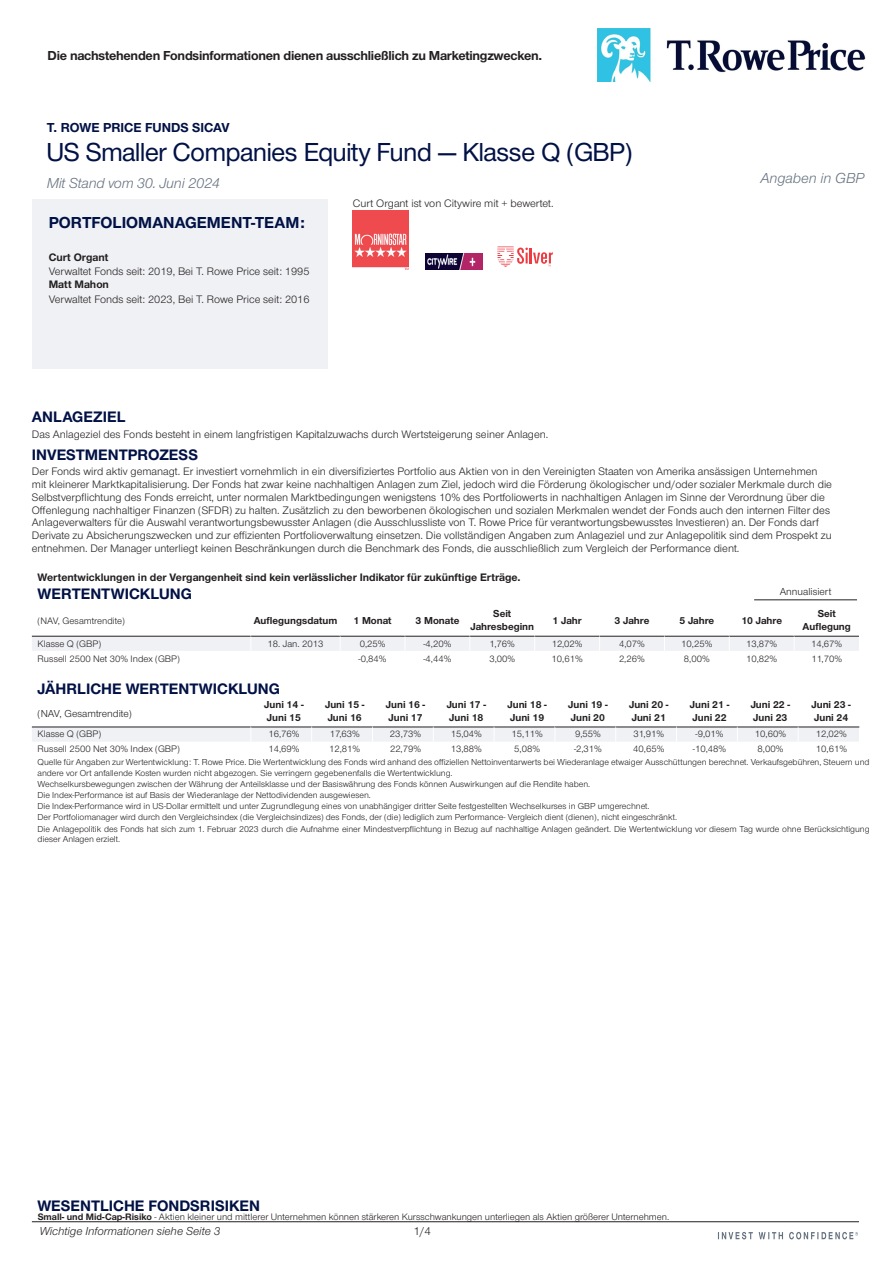
<style>
.page{position:relative;width:893px;height:1263px;background:#fff}
.page>*{position:absolute;margin:0;border:0;box-sizing:border-box;transform-origin:0 0}
.t1{font:500 27px "Nimbus San Nov D";letter-spacing:-.005em;color:#001145}
.t2{font:700 16.5px "Nimbus San Nov";color:#001145}
.t3{font:700 15.75px "Nimbus San Nov";color:#001145}
.t4{font:italic 15px "Nimbus San Nov";letter-spacing:-.015em;color:#65717f}
.t5{font:700 13.5px "Nimbus San Nov";letter-spacing:-.015em;color:#231f20}
.t6{font:700 13.5px "Nimbus San Nov";color:#001145}
.t7{font:italic 12px "Nimbus San Nov";color:#231f20}
.t8{font:12px "Nimbus San Nov";color:#231f20}
.t9{font:11.25px/12.8px "Nimbus San Nov";color:#231f20}
.t10{font:700 11.25px "Nimbus San Nov";color:#231f20}
.t11{font:700 10.5px/12.6px "Nimbus San Nov";color:#231f20}
.t12{font:10.5px "Nimbus San Nov";color:#231f20}
.t13{font:9.75px "Nimbus San Nov";color:#231f20}
.t14{font:9px/10.9px "Nimbus San Nov";color:#231f20}
.s1{font-weight:700}
</style>
<div class="page">
<div style="left:32px;top:200px;width:295px;height:169px;background:#eff1f4"></div>
<svg style="left:353px;top:210px;width:200px;height:60px"></svg>
<svg style="left:32px;top:599px;width:828px;height:142px"></svg>
<hr style="left:32px;top:1221px;width:827px;height:1px;background:#231f20">
<svg style="left:718px;top:1232px;width:140px;height:7px"></svg>
<img style="left:597px;top:28px;width:269px;height:53px">
<p class="t5" style="left:48px;top:48px;width:496px">Die nachstehenden Fondsinformationen dienen ausschließlich zu Marketingzwecken.</p>
<p class="t6" style="left:47px;top:120px;width:184px">T. ROWE PRICE FUNDS SICAV</p>
<h1 class="t1" style="left:47px;top:136px;width:587px">US Smaller Companies Equity Fund — Klasse Q (GBP)</h1>
<h3 class="t4" style="left:47px;top:174px;width:175px">Mit Stand vom 30. Juni 2024</h3>
<h2 class="t2" style="left:49px;top:213px;width:258px">PORTFOLIOMANAGEMENT-TEAM:</h2>
<p class="t10" style="left:49px;top:251px;width:61px">Curt Organt</p>
<p class="t9" style="left:49px;top:265px;width:262px">Verwaltet Fonds seit: 2019, Bei T. Rowe Price seit: 1995</p>
<p class="t10" style="left:49px;top:278px;width:62px">Matt Mahon</p>
<p class="t9" style="left:49px;top:293px;width:262px">Verwaltet Fonds seit: 2023, Bei T. Rowe Price seit: 2016</p>
<p class="t9" style="left:353px;top:197px;width:202px">Curt Organt ist von Citywire mit + bewertet.</p>
<h3 class="t4" style="left:760px;top:170px;width:106px">Angaben in GBP</h3>
<h3 class="t3" style="left:32px;top:407px;width:95px">ANLAGEZIEL</h3>
<p class="t9" style="left:32px;top:428px;width:518px">Das Anlageziel des Fonds besteht in einem langfristigen Kapitalzuwachs durch Wertsteigerung seiner Anlagen.</p>
<h3 class="t3" style="left:32px;top:445px;width:168px">INVESTMENTPROZESS</h3>
<p class="t9" style="left:32px;top:465px;width:802px">Der Fonds wird aktiv gemanagt. Er investiert vornehmlich in ein diversifiziertes Portfolio aus Aktien von in den Vereinigten Staaten von Amerika ansässigen Unternehmen mit kleinerer Marktkapitalisierung. Der Fonds hat zwar keine nachhaltigen Anlagen zum Ziel, jedoch wird die Förderung ökologischer und/oder sozialer Merkmale durch die Selbstverpflichtung des Fonds erreicht, unter normalen Marktbedingungen wenigstens 10% des Portfoliowerts in nachhaltigen Anlagen im Sinne der Verordnung über die Offenlegung nachhaltiger Finanzen (SFDR) zu halten. Zusätzlich zu den beworbenen ökologischen und sozialen Merkmalen wendet der Fonds auch den internen Filter des Anlageverwalters für die Auswahl verantwortungsbewusster Anlagen (die Ausschlussliste von T. Rowe Price für verantwortungsbewusstes Investieren) an. Der Fonds darf Derivate zu Absicherungszwecken und zur effizienten Portfolioverwaltung einsetzen. Die vollständigen Angaben zum Anlageziel und zur Anlagepolitik sind dem Prospekt zu entnehmen. Der Manager unterliegt keinen Beschränkungen durch die Benchmark des Fonds, die ausschließlich zum Vergleich der Performance dient.</p>
<p class="t10" style="left:38px;top:571px;width:485px">Wertentwicklungen in der Vergangenheit sind kein verlässlicher Indikator für zukünftige Erträge.</p>
<h3 class="t3" style="left:38px;top:585px;width:156px">WERTENTWICKLUNG</h3>
<p class="t12" style="left:780px;top:586px;width:53px">Annualisiert</p>
<p class="t13" style="left:38px;top:616px;width:89px">(NAV, Gesamtrendite)</p>
<p class="t11" style="left:254px;top:614px;width:85px">Auflegungsdatum</p>
<p class="t11" style="left:353px;top:614px;width:40px">1 Monat</p>
<p class="t11" style="left:416px;top:614px;width:45px">3 Monate</p>
<p class="t11" style="left:470px;top:607px;width:65px;text-align:center">Seit<br>Jahresbeginn</p>
<p class="t11" style="left:553px;top:614px;width:31px">1 Jahr</p>
<p class="t11" style="left:615px;top:614px;width:36px">3 Jahre</p>
<p class="t11" style="left:679px;top:614px;width:36px">5 Jahre</p>
<p class="t11" style="left:741px;top:614px;width:42px">10 Jahre</p>
<p class="t11" style="left:803px;top:607px;width:50px;text-align:center">Seit<br>Auflegung</p>
<p class="t13" style="left:38px;top:638px;width:65px">Klasse Q (GBP)</p>
<p class="t13" style="left:268px;top:638px;width:57px">18. Jan. 2013</p>
<p class="t13" style="left:360px;top:638px;width:27px">0,25%</p>
<p class="t13" style="left:423px;top:638px;width:29px">-4,20%</p>
<p class="t13" style="left:490px;top:638px;width:27px">1,76%</p>
<p class="t13" style="left:552px;top:638px;width:32px">12,02%</p>
<p class="t13" style="left:619px;top:638px;width:27px">4,07%</p>
<p class="t13" style="left:681px;top:638px;width:33px">10,25%</p>
<p class="t13" style="left:746px;top:638px;width:33px">13,87%</p>
<p class="t13" style="left:811px;top:638px;width:33px">14,67%</p>
<p class="t13" style="left:38px;top:653px;width:144px">Russell 2500 Net 30% Index (GBP)</p>
<p class="t13" style="left:359px;top:653px;width:30px">-0,84%</p>
<p class="t13" style="left:423px;top:653px;width:29px">-4,44%</p>
<p class="t13" style="left:489px;top:653px;width:27px">3,00%</p>
<p class="t13" style="left:552px;top:653px;width:33px">10,61%</p>
<p class="t13" style="left:619px;top:653px;width:27px">2,26%</p>
<p class="t13" style="left:684px;top:653px;width:27px">8,00%</p>
<p class="t13" style="left:746px;top:653px;width:33px">10,82%</p>
<p class="t13" style="left:811px;top:653px;width:32px">11,70%</p>
<h3 class="t3" style="left:38px;top:679px;width:244px">JÄHRLICHE WERTENTWICKLUNG</h3>
<p class="t12" style="left:38px;top:708px;width:96px">(NAV, Gesamtrendite)</p>
<p class="t11" style="left:264px;top:698px;width:41px">Juni 14 -<br>Juni 15</p>
<p class="t11" style="left:325px;top:698px;width:41px">Juni 15 -<br>Juni 16</p>
<p class="t11" style="left:386px;top:698px;width:41px">Juni 16 -<br>Juni 17</p>
<p class="t11" style="left:447px;top:698px;width:41px">Juni 17 -<br>Juni 18</p>
<p class="t11" style="left:507px;top:698px;width:41px">Juni 18 -<br>Juni 19</p>
<p class="t11" style="left:568px;top:698px;width:41px">Juni 19 -<br>Juni 20</p>
<p class="t11" style="left:629px;top:698px;width:41px">Juni 20 -<br>Juni 21</p>
<p class="t11" style="left:690px;top:698px;width:41px">Juni 21 -<br>Juni 22</p>
<p class="t11" style="left:751px;top:698px;width:41px">Juni 22 -<br>Juni 23</p>
<p class="t11" style="left:811px;top:698px;width:41px">Juni 23 -<br>Juni 24</p>
<p class="t13" style="left:38px;top:729px;width:65px">Klasse Q (GBP)</p>
<p class="t13" style="left:268px;top:729px;width:33px">16,76%</p>
<p class="t13" style="left:330px;top:729px;width:32px">17,63%</p>
<p class="t13" style="left:390px;top:729px;width:33px">23,73%</p>
<p class="t13" style="left:451px;top:729px;width:33px">15,04%</p>
<p class="t13" style="left:512px;top:729px;width:33px">15,11%</p>
<p class="t13" style="left:575px;top:729px;width:27px">9,55%</p>
<p class="t13" style="left:633px;top:729px;width:32px">31,91%</p>
<p class="t13" style="left:696px;top:729px;width:29px">-9,01%</p>
<p class="t13" style="left:755px;top:729px;width:33px">10,60%</p>
<p class="t13" style="left:816px;top:729px;width:32px">12,02%</p>
<p class="t13" style="left:38px;top:744px;width:144px">Russell 2500 Net 30% Index (GBP)</p>
<p class="t13" style="left:268px;top:744px;width:33px">14,69%</p>
<p class="t13" style="left:329px;top:744px;width:32px">12,81%</p>
<p class="t13" style="left:390px;top:744px;width:32px">22,79%</p>
<p class="t13" style="left:451px;top:744px;width:33px">13,88%</p>
<p class="t13" style="left:514px;top:744px;width:27px">5,08%</p>
<p class="t13" style="left:574px;top:744px;width:29px">-2,31%</p>
<p class="t13" style="left:633px;top:744px;width:33px">40,65%</p>
<p class="t13" style="left:693px;top:744px;width:35px">-10,48%</p>
<p class="t13" style="left:757px;top:744px;width:27px">8,00%</p>
<p class="t13" style="left:816px;top:744px;width:33px">10,61%</p>
<p class="t14" style="left:38px;top:757px;width:833px">Quelle für Angaben zur Wertentwicklung: T. Rowe Price. Die Wertentwicklung des Fonds wird anhand des offiziellen Nettoinventarwerts bei Wiederanlage etwaiger Ausschüttungen berechnet. Verkaufsgebühren, Steuern und andere vor Ort anfallende Kosten wurden nicht abgezogen. Sie verringern gegebenenfalls die Wertentwicklung.<br>Wechselkursbewegungen zwischen der Währung der Anteilsklasse und der Basiswährung des Fonds können Auswirkungen auf die Rendite haben.<br>Die Index-Performance ist auf Basis der Wiederanlage der Nettodividenden ausgewiesen.<br>Die Index-Performance wird in US-Dollar ermittelt und unter Zugrundlegung eines von unabhängiger dritter Seite festgestellten Wechselkurses in GBP umgerechnet.<br>Der Portfoliomanager wird durch den Vergleichsindex (die Vergleichsindizes) des Fonds, der (die) lediglich zum Performance- Vergleich dient (dienen), nicht eingeschränkt.<br>Die Anlagepolitik des Fonds hat sich zum 1. Februar 2023 durch die Aufnahme einer Mindestverpflichtung in Bezug auf nachhaltige Anlagen geändert. Die Wertentwicklung vor diesem Tag wurde ohne Berücksichtigung dieser Anlagen erzielt.</p>
<h3 class="t3" style="left:37px;top:1197px;width:224px">WESENTLICHE FONDSRISIKEN</h3>
<p class="t13" style="left:38px;top:1211px;width:633px"><span class="s1">Small- und Mid-Cap-Risiko</span> - Aktien kleiner und mittlerer Unternehmen können stärkeren Kursschwankungen unterliegen als Aktien größerer Unternehmen.</p>
<p class="t7" style="left:39px;top:1224px;width:183px">Wichtige Informationen siehe Seite 3</p>
<p class="t8" style="left:414px;top:1224px;width:19px">1/4</p>
</div>
